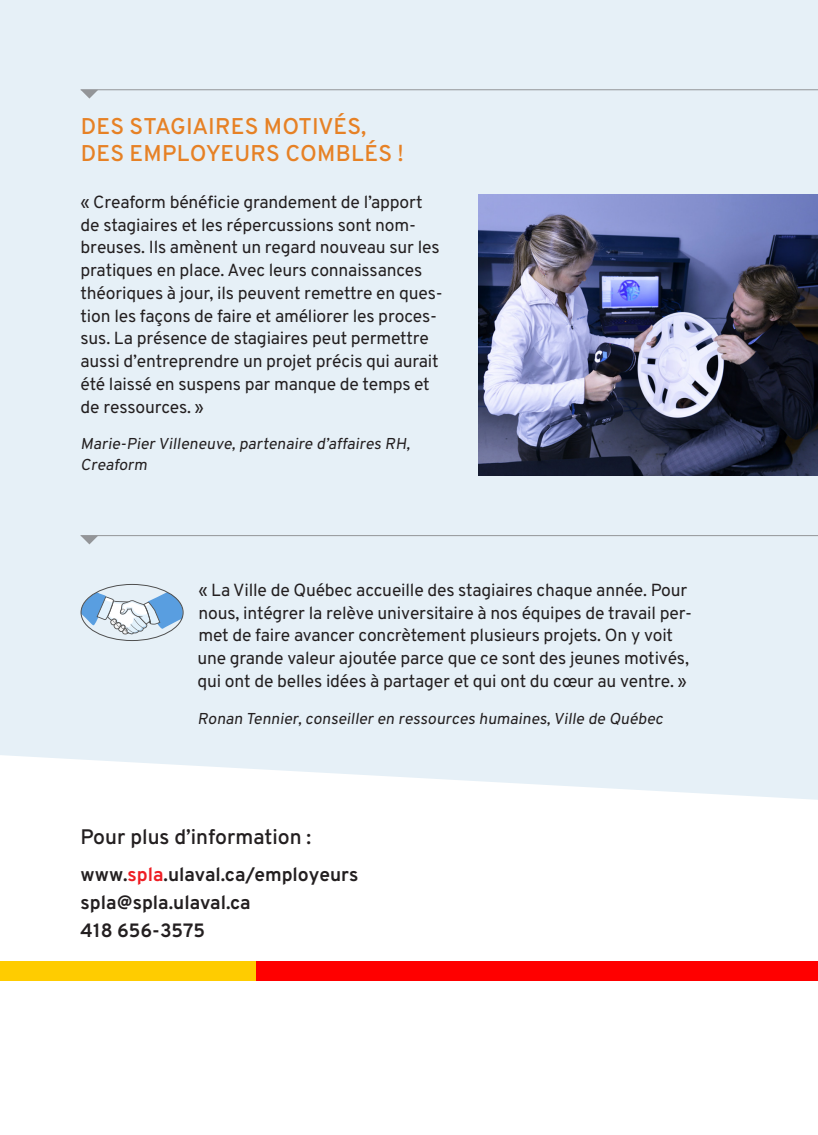
<style>
.page{position:relative;width:818px;height:1135px;background:#fff}
.page>*{position:absolute;margin:0;border:0;box-sizing:border-box;transform-origin:0 0}
.t1{font:600 22.75px/27.3px "Overpass";letter-spacing:.01em;color:#e68125}
.t2{font:600 21px "Overpass";color:#231f20}
.t3{font:700 19.25px/28px "Overpass";color:#231f20}
.t4{font:17.5px/22.8px "Overpass";letter-spacing:-.01em;color:#231f20}
.t5{font:15.75px/21px "Overpass";color:#231f20}
.s1{color:#ee1d23}
</style>
<div class="page">
<div style="left:0;top:0;width:818px;height:800px;background:#e6f0f7"></div>
<img style="left:479px;top:194px;width:339px;height:281px">
<hr style="left:81px;top:89px;width:737px;height:1px;background:#939598">
<svg style="left:81px;top:90px;width:17px;height:9px"></svg>
<hr style="left:81px;top:535px;width:737px;height:1px;background:#939598">
<svg style="left:81px;top:536px;width:17px;height:8px"></svg>
<svg style="left:80px;top:592px;width:107px;height:42px;background:#b6cee3"></svg>
<div style="left:81px;top:584px;width:103px;height:57px;border:1px solid #4f4f4f;border-radius:50%"></div>
<div style="left:256px;top:961px;width:562px;height:19px;background:#f00"></div>
<div style="left:0;top:961px;width:256px;height:19px;background:#fc0"></div>
<p class="t1" style="left:81px;top:113px;width:325px">DES STAGIAIRES MOTIVÉS,<br>DES EMPLOYEURS COMBLÉS !</p>
<p class="t4" style="left:81px;top:190px;width:364px">« Creaform bénéficie grandement de l’apport de stagiaires et les répercussions sont nom&shy;breuses. Ils amènent un regard nouveau sur les pratiques en place. Avec leurs connaissances théoriques à jour, ils peuvent remettre en ques&shy;tion les façons de faire et améliorer les proces&shy;sus. La présence de stagiaires peut permettre aussi d’entreprendre un projet précis qui aurait été laissé en suspens par manque de temps et de ressources. »</p>
<p class="t5" style="left:81px;top:433px;width:334px">Marie-Pier Villeneuve,partenaire d’affaires RH,<br>Creaform</p>
<p class="t4" style="left:197px;top:578px;width:496px">« La Ville de Québec accueille des stagiaires chaque année. Pour nous, intégrer la relève universitaire à nos équipes de travail per&shy;met de faire avancer concrètement plusieurs projets. On y voit une grande valeur ajoutée parce que ce sont des jeunes motivés, qui ont de belles idées à partager et qui ont du cœur au ventre. »</p>
<p class="t5" style="left:197px;top:708px;width:470px">Ronan Tennier,conseiller en ressources humaines,Ville de Québec</p>
<p class="t2" style="left:81px;top:823px;width:232px">Pour plus d’information :</p>
<p class="t3" style="left:81px;top:860px;width:279px">www.<span class="s1">spla</span>.ulaval.ca/employeurs</p>
<p class="t3" style="left:81px;top:888px;width:172px">spla@spla.ulaval.ca<br>418 656-3575</p>
</div>
